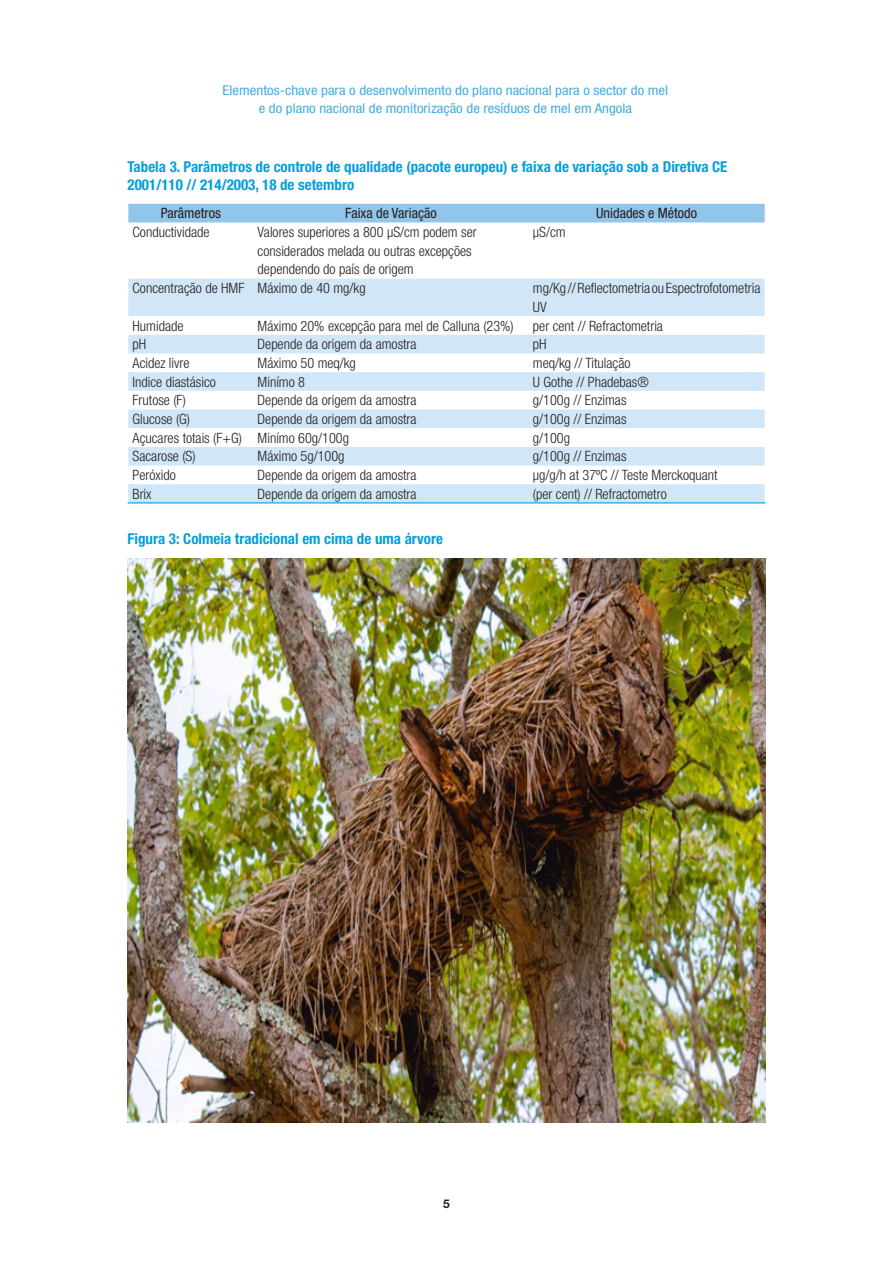
<style>
.page{position:relative;width:893px;height:1263px;background:#fff}
.page>*{position:absolute;margin:0;border:0;box-sizing:border-box;transform-origin:0 0}
.Figure{font:700 condensed 15px/18px "Helvetica Neue LT Std";color:#069edb}
.TEXTE_Light{font:300 condensed 14.25px/18.8px "Helvetica Neue LT Std";color:#231f20}
.TEXTE_Light-2{font:condensed 14.25px "Helvetica Neue LT Std";color:#231f20}
.t1{font:condensed 13.5px/18px "Helvetica Neue LT Std";color:#48ace0;text-align:center;scale:1.1 1}
.t2{font:700 12px "Helvetica Neue LT Std";color:#231f20}
</style>
<div class="page">
<div style="left:128px;top:204px;width:637px;height:18px;background:#92c5ea"></div>
<svg style="left:128px;top:279px;width:637px;height:223px;fill:#d1e6f6"></svg>
<hr style="left:128px;top:502px;width:125px;height:1px;background:#069edb">
<hr style="left:253px;top:502px;width:276px;height:1px;background:#069edb">
<hr style="left:529px;top:502px;width:236px;height:1px;background:#069edb">
<img style="left:128px;top:558px;width:637px;height:565px">
<p class="t1" style="left:223px;top:81px;width:407px">Elementos-chave para o desenvolvimento do plano nacional para o sector do mel e do plano nacional de monitorização de resíduos de mel em Angola</p>
<p class="Figure" style="left:128px;top:158px;width:601px">Tabela 3. Parâmetros de controle de qualidade (pacote europeu) e faixa de variação sob a Diretiva CE<br>2001/110 // 214/2003, 18 de setembro</p>
<p class="TEXTE_Light-2" style="left:161px;top:205px;width:62px">Parâmetros</p>
<p class="TEXTE_Light-2" style="left:345px;top:205px;width:93px">Faixa de Variação</p>
<p class="TEXTE_Light-2" style="left:596px;top:205px;width:103px">Unidades e Método</p>
<p class="TEXTE_Light" style="left:133px;top:222px;width:78px">Conductividade</p>
<p class="TEXTE_Light" style="left:258px;top:222px;width:221px">Valores superiores a 800 μS/cm podem ser considerados melada ou outras excepções dependendo do país de origem</p>
<p class="TEXTE_Light" style="left:533px;top:222px;width:34px">μS/cm</p>
<p class="TEXTE_Light" style="left:133px;top:279px;width:113px">Concentração de HMF</p>
<p class="TEXTE_Light" style="left:258px;top:279px;width:110px">Máximo de 40 mg/kg</p>
<p class="TEXTE_Light" style="left:533px;top:279px;width:229px">mg/Kg // Reflectometria ou Espectrofotometria<br>UV</p>
<p class="TEXTE_Light" style="left:133px;top:316px;width:52px">Humidade</p>
<p class="TEXTE_Light" style="left:258px;top:316px;width:258px">Máximo 20% excepção para mel de Calluna (23%)</p>
<p class="TEXTE_Light" style="left:533px;top:316px;width:132px">per cent // Refractometria</p>
<p class="TEXTE_Light" style="left:133px;top:335px;width:15px">pH</p>
<p class="TEXTE_Light" style="left:258px;top:335px;width:161px">Depende da origem da amostra</p>
<p class="TEXTE_Light" style="left:533px;top:335px;width:15px">pH</p>
<p class="TEXTE_Light" style="left:133px;top:353px;width:58px">Acidez livre</p>
<p class="TEXTE_Light" style="left:258px;top:353px;width:100px">Máximo 50 meq/kg</p>
<p class="TEXTE_Light" style="left:533px;top:353px;width:99px">meq/kg // Titulação</p>
<p class="TEXTE_Light" style="left:133px;top:372px;width:85px">Indice diastásico</p>
<p class="TEXTE_Light" style="left:258px;top:372px;width:49px">Minímo 8</p>
<p class="TEXTE_Light" style="left:533px;top:372px;width:117px">U Gothe // Phadebas®</p>
<p class="TEXTE_Light" style="left:133px;top:391px;width:55px">Frutose (F)</p>
<p class="TEXTE_Light" style="left:258px;top:391px;width:161px">Depende da origem da amostra</p>
<p class="TEXTE_Light" style="left:533px;top:391px;width:95px">g/100g // Enzimas</p>
<p class="TEXTE_Light" style="left:133px;top:409px;width:59px">Glucose (G)</p>
<p class="TEXTE_Light" style="left:258px;top:409px;width:161px">Depende da origem da amostra</p>
<p class="TEXTE_Light" style="left:533px;top:409px;width:95px">g/100g // Enzimas</p>
<p class="TEXTE_Light" style="left:133px;top:428px;width:111px">Açucares totais (F+G)</p>
<p class="TEXTE_Light" style="left:258px;top:428px;width:93px">Minímo 60g/100g</p>
<p class="TEXTE_Light" style="left:533px;top:428px;width:39px">g/100g</p>
<p class="TEXTE_Light" style="left:133px;top:447px;width:65px">Sacarose (S)</p>
<p class="TEXTE_Light" style="left:258px;top:447px;width:88px">Máximo 5g/100g</p>
<p class="TEXTE_Light" style="left:533px;top:447px;width:95px">g/100g // Enzimas</p>
<p class="TEXTE_Light" style="left:133px;top:465px;width:45px">Peróxido</p>
<p class="TEXTE_Light" style="left:258px;top:465px;width:161px">Depende da origem da amostra</p>
<p class="TEXTE_Light" style="left:533px;top:465px;width:186px">μg/g/h at 37ºC // Teste Merckoquant</p>
<p class="TEXTE_Light" style="left:133px;top:484px;width:20px">Brix</p>
<p class="TEXTE_Light" style="left:258px;top:484px;width:161px">Depende da origem da amostra</p>
<p class="TEXTE_Light" style="left:533px;top:484px;width:135px">(per cent) // Refractometro</p>
<p class="Figure" style="left:128px;top:530px;width:317px">Figura 3: Colmeia tradicional em cima de uma árvore</p>
<p class="t2" style="left:443px;top:1196px;width:8px">5</p>
</div>
